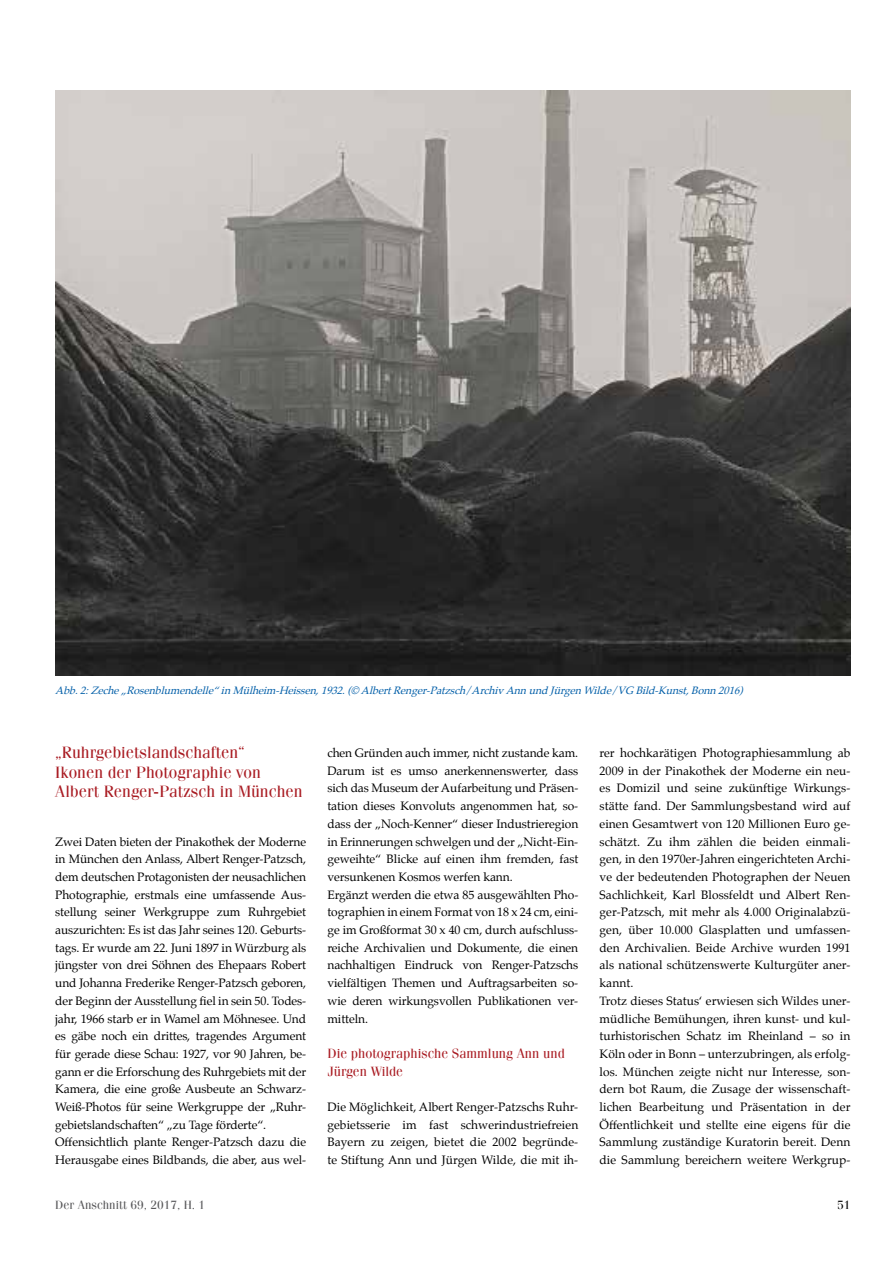
<style>
.page{position:relative;width:893px;height:1263px;background:#fff}
.page>*{position:absolute;margin:0;border:0;box-sizing:border-box;transform-origin:0 0}
.t1{font:16.5px/19.8px "Fenice LT";color:#a91b22}
.t2{font:13.5px/17.7px "Fenice LT";color:#a91b22}
.t3{font:12px/17.7px "Palatino";letter-spacing:-.005em;color:#000}
.t4{font:12px "Fenice LT";color:#58585a}
.t5{font:12px "Fenice LT";color:#000}
.t6{font:italic 10.5px "Palatino";color:#005ea8}
</style>
<div class="page">
<img style="left:55px;top:91px;width:795px;height:585px">
<p class="t6" style="left:55px;top:682px;width:693px">Abb.2:Zeche„Rosenblumendelle“inMülheim-Heissen,1932.(©AlbertRenger-Patzsch/ArchivAnnundJürgenWilde/VGBild-Kunst,Bonn2016)</p>
<h1 class="t1" style="left:55px;top:742px;width:249px">„Ruhrgebietslandschaften“<br>Ikonen der Photographie von<br>Albert Renger-Patzsch in München</h1>
<p class="t3" style="left:55px;top:832px;width:252px">Zwei Daten bieten der Pinakothek der Moderne in München den Anlass, Albert Renger-Patzsch, dem deutschen Protagonisten der neusachlichen Photographie, erstmals eine umfassende Aus&shy;stellung seiner Werkgruppe zum Ruhrgebiet auszurichten: Es ist das Jahr seines 120. Geburts&shy;tags. Er wurde am 22. Juni 1897 in Würzburg als jüngster von drei Söhnen des Ehepaars Robert und Johanna Frederike Renger-Patzsch geboren, der Beginn der Ausstellung fiel in sein 50. Todes&shy;jahr, 1966 starb er in Wamel am Möhnesee. Und es gäbe noch ein drittes, tragendes Argument für gerade diese Schau: 1927, vor 90 Jahren, be&shy;gann er die Erforschung des Ruhrgebiets mit der Kamera, die eine große Ausbeute an Schwarz-Weiß-Photos für seine Werkgruppe der „Ruhr&shy;gebietslandschaften“ „zu Tage förderte“.<br>Offensichtlich plante Renger-Patzsch dazu die Herausgabe eines Bildbands, die aber, aus wel-</p>
<p class="t3" style="left:327px;top:744px;width:252px">chen Gründen auch immer, nicht zustande kam.<br>Darum ist es umso anerkennenswerter, dass sich das Museum der Aufarbeitung und Präsen&shy;tation dieses Konvoluts angenommen hat, so&shy;dass der „Noch-Kenner“ dieser Industrieregion in Erinnerungen schwelgen und der „Nicht-Ein&shy;geweihte“ Blicke auf einen ihm fremden, fast versunkenen Kosmos werfen kann.<br>Ergänzt werden die etwa 85 ausgewählten Pho&shy;tographien in einem Format von 18 x 24 cm, eini&shy;ge im Großformat 30 x 40 cm, durch aufschluss&shy;reiche Archivalien und Dokumente, die einen nachhaltigen Eindruck von Renger-Patzschs vielfältigen Themen und Auftragsarbeiten so&shy;wie deren wirkungsvollen Publikationen ver&shy;mitteln.</p>
<p class="t2" style="left:327px;top:1044px;width:239px">Die photographische Sammlung Ann und<br>Jürgen Wilde</p>
<p class="t3" style="left:327px;top:1098px;width:252px;text-align:justify">Die Möglichkeit, Albert Renger-Patzschs Ruhr&shy;gebietsserie im fast schwerindustriefreien Bayern zu zeigen, bietet die 2002 begründe&shy;te Stiftung Ann und Jürgen Wilde, die mit ih-</p>
<p class="t3" style="left:600px;top:744px;width:252px">rer hochkarätigen Photographiesammlung ab 2009 in der Pinakothek der Moderne ein neu&shy;es Domizil und seine zukünftige Wirkungs&shy;stätte fand. Der Sammlungsbestand wird auf einen Gesamtwert von 120 Millionen Euro ge&shy;schätzt. Zu ihm zählen die beiden einmali&shy;gen, in den 1970er-Jahren eingerichteten Archi&shy;ve der bedeutenden Photographen der Neuen Sachlichkeit, Karl Blossfeldt und Albert Ren&shy;ger-Patzsch, mit mehr als 4.000 Originalabzü&shy;gen, über 10.000 Glasplatten und umfassen&shy;den Archivalien. Beide Archive wurden 1991 als national schützenswerte Kulturgüter aner&shy;kannt.<br>Trotz dieses Status‘ erwiesen sich Wildes uner&shy;müdliche Bemühungen, ihren kunst- und kul&shy;turhistorischen Schatz im Rheinland – so in Köln oder in Bonn – unterzubringen, als erfolg&shy;los. München zeigte nicht nur Interesse, son&shy;dern bot Raum, die Zusage der wissenschaft&shy;lichen Bearbeitung und Präsentation in der Öffentlichkeit und stellte eine eigens für die Sammlung zuständige Kuratorin bereit. Denn die Sammlung bereichern weitere Werkgrup-</p>
<p class="t4" style="left:55px;top:1197px;width:152px">Der Anschnitt 69, 2017, H. 1</p>
<p class="t5" style="left:837px;top:1197px;width:15px">51</p>
</div>
